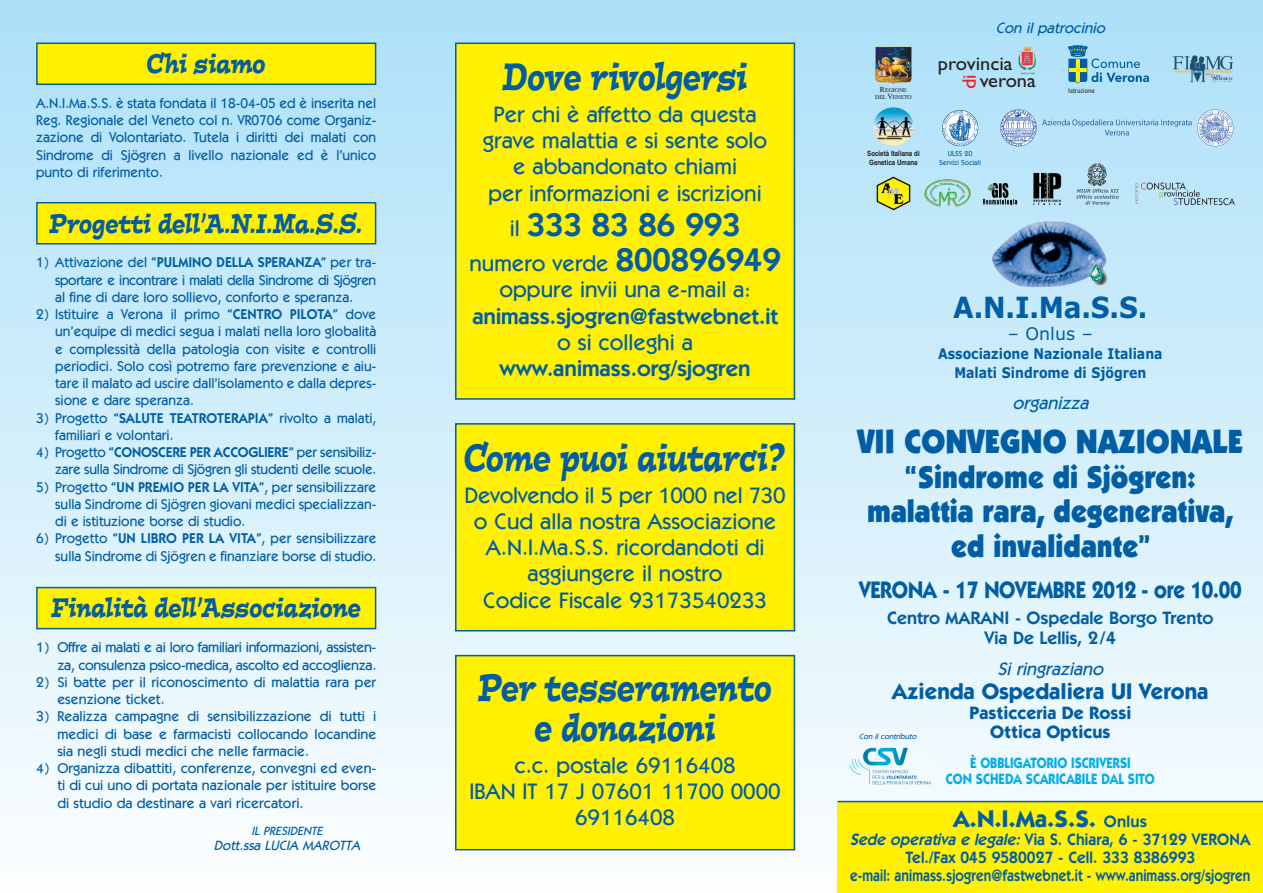
<style>
.page{position:relative;width:1263px;height:893px;background:#fff}
.page>*{position:absolute;margin:0;border:0;box-sizing:border-box;transform-origin:0 0}
.t1{font:italic 38.25px/40.5px "Postino";color:#015da4;text-align:center;scale:.67 1}
.t2{font:900 33.75px "Itc Kabel";color:#015da4;scale:.91 1}
.t3{font:600 33px "Itc Kabel";color:#015da4}
.t4{font:900 31.5px/34.5px "Itc Kabel";color:#015da4;text-align:center;scale:.91 1}
.t5{font:700 29.25px "Verdana";color:#015da4;scale:.91 1}
.t6{font:italic 27px "Postino";color:#015da4;scale:.7 1}
.t7{font:700 24px "Itc Kabel";letter-spacing:-.01em;color:#015da4;scale:.87 1}
.t8{font:700 24px "Itc Kabel";letter-spacing:-.01em;color:#015da4}
.t9{font:500 22.5px/26.2px "Itc Kabel";color:#015da4;text-align:center}
.t10{font:600 22.5px "Itc Kabel";color:#015da4}
.t11{font:700 22.5px "Itc Kabel";color:#015da4}
.t12{font:19.5px "Gill Sans";color:#231f20;scale:1.05 1}
.t13{font:19.5px "Gill Sans";color:#ee1d23;scale:1.05 1}
.t14{font:600 18px/20.2px "Itc Kabel";color:#015da4;text-align:center}
.t15{font:700 18px/19.5px "Itc Kabel";color:#015da4;text-align:center}
.t16{font:italic 500 18px "Itc Kabel";color:#015da4}
.t17{font:17.4px "Verdana";color:#015da4}
.t18{font:600 16.5px/18px "Itc Kabel";letter-spacing:.005em;color:#015da4;text-align:center;scale:.95 1}
.t19{font:700 15px/16.5px "Itc Kabel";color:#00aeef;text-align:center;scale:.85 1}
.t20{font:italic 500 15px "Itc Kabel";color:#015da4}
.t21{font:700 14.7px/19px "Verdana";color:#015da4;text-align:center;scale:.85 1}
.t22{font:500 14.25px/17.2px "Itc Kabel";color:#015da4;text-align:justify}
.t23{font:500 14.25px/17.2px "Itc Kabel";letter-spacing:-.02em;color:#015da4;text-align:right}
.t24{font:italic 500 13.5px "Itc Kabel";color:#015da4}
.t25{font:italic 500 12px "Itc Kabel";color:#015da4}
.t26{font:italic 500 7.65px "Itc Kabel";color:#015da4}
.t27{font:700 7.2px/8.6px "Helvetica";color:#231f20;scale:.85 1}
.t28{font:500 7.2px/8.6px "Itc Kabel";color:#015da4;text-align:center}
.t29{font:condensed 6.75px "Univers";color:#231f20}
.t30{font:5.85px/7.1px "Times";color:#231f20;text-align:center}
.s1{font-weight:600}
.s2{font-weight:500;font-size:22.5px}
.s3{font-weight:600;font-size:33px}
.s4{font-size:7.8px}
.s5{font-weight:600;font-size:16.5px}
.s6{font-style:italic}
</style>
<div class="page">
<div style="left:0;top:0;width:1263px;height:893px;background:linear-gradient(to bottom,#abe0f8,#fcfdfe)"></div>
<div style="left:38px;top:203px;width:337px;height:40px;background:#fff101"></div>
<div style="left:36px;top:202px;width:340px;height:42px;border:2px solid #015da4"></div>
<div style="left:38px;top:588px;width:337px;height:40px;background:#fff101"></div>
<div style="left:36px;top:587px;width:340px;height:42px;border:2px solid #015da4"></div>
<img style="left:992px;top:221px;width:116px;height:66px">
<div style="left:838px;top:801px;width:425px;height:92px;background:#fff101"></div>
<img style="left:1172px;top:55px;width:63px;height:27px">
<hr style="left:838px;top:801px;width:425px;height:1px;background:#015da4">
<div style="left:38px;top:44px;width:337px;height:40px;background:#fff101"></div>
<div style="left:36px;top:43px;width:340px;height:42px;border:2px solid #015da4"></div>
<svg style="left:1068px;top:46px;width:81px;height:38px;background:#88c0d5"></svg>
<img style="left:1018px;top:51px;width:18px;height:20px">
<svg style="left:1021px;top:73px;width:14px;height:1px"></svg>
<img style="left:875px;top:46px;width:37px;height:39px">
<img style="left:942px;top:110px;width:36px;height:36px;border-radius:50%">
<div style="left:942px;top:110px;width:36px;height:36px;border:1px solid #015da4;border-radius:50%"></div>
<img style="left:873px;top:107px;width:41px;height:38px">
<img style="left:1134px;top:182px;width:102px;height:25px">
<div style="left:456px;top:44px;width:338px;height:354px;background:#fff101"></div>
<div style="left:455px;top:43px;width:340px;height:357px;border:2px solid #015da4"></div>
<div style="left:456px;top:425px;width:338px;height:205px;background:#fff101"></div>
<div style="left:455px;top:423px;width:340px;height:208px;border:2px solid #015da4"></div>
<div style="left:456px;top:656px;width:338px;height:193px;background:#fff101"></div>
<div style="left:455px;top:655px;width:340px;height:195px;border:2px solid #015da4"></div>
<img style="left:994px;top:108px;width:246px;height:41px">
<img style="left:1077px;top:189px;width:42px;height:4px">
<img style="left:1076px;top:195px;width:35px;height:4px">
<img style="left:1085px;top:201px;width:24px;height:4px">
<img style="left:1084px;top:162px;width:25px;height:25px">
<img style="left:876px;top:176px;width:34px;height:34px">
<img style="left:980px;top:181px;width:41px;height:27px">
<img style="left:1032px;top:171px;width:30px;height:35px">
<img style="left:848px;top:747px;width:84px;height:40px">
<img style="left:924px;top:178px;width:47px;height:30px">
<h3 class="t6" style="left:147px;top:53px;width:171px">Chi siamo</h3>
<p class="t22" style="left:36px;top:96px;width:342px">A.N.I.Ma.S.S. è stata fondata il 18-04-05 ed è inserita nel Reg. Regionale del Veneto col n. VR0706 come Organiz&shy;zazione di Volontariato. Tutela i diritti dei malati con Sindrome di Sjögren a livello nazionale ed è l’unico punto di riferimento.</p>
<h3 class="t6" style="left:50px;top:213px;width:449px">Progetti dell’A.N.I.Ma.S.S.</h3>
<p class="t22" style="left:55px;top:255px;width:323px;text-indent:-19px">1) Attivazione del <span class="s1">“PULMINO DELLA SPERANZA”</span> per tra&shy;sportare e incontrare i malati della Sindrome di Sjögren al fine di dare loro sollievo, conforto e speranza.</p>
<p class="t22" style="left:55px;top:307px;width:323px;text-indent:-19px">2) Istituire a Verona il primo <span class="s1">“CENTRO PILOTA”</span> dove un’equipe di medici segua i malati nella loro globalità e complessità della patologia con visite e controlli periodici. Solo così potremo fare prevenzione e aiu&shy;tare il malato ad uscire dall’isolamento e dalla depres&shy;sione e dare speranza.</p>
<p class="t22" style="left:55px;top:410px;width:323px;text-indent:-19px">3) Progetto <span class="s1">“SALUTE TEATROTERAPIA”</span> rivolto a malati, familiari e volontari.</p>
<p class="t22" style="left:36px;top:445px;width:342px;text-align:right">4) Progetto <span class="s1">“CONOSCERE PER ACCOGLIERE”</span> per sensibiliz&shy;zare sulla Sindrome di Sjögren gli studenti delle scuole.</p>
<p class="t22" style="left:55px;top:479px;width:323px;text-indent:-19px">5) Progetto <span class="s1">“UN PREMIO PER LA VITA”</span>, per sensibilizzare sulla Sindrome di Sjögren giovani medici specializzan&shy;di e istituzione borse di studio.</p>
<p class="t22" style="left:36px;top:531px;width:342px;text-align:right">6) Progetto <span class="s1">“UN LIBRO PER LA VITA”</span>, per sensibilizzare sulla Sindrome di Sjögren e finanziare borse di studio.</p>
<h3 class="t6" style="left:51px;top:598px;width:444px">Finalità dell’Associazione</h3>
<p class="t23" style="left:36px;top:640px;width:342px">1) Offre ai malati e ai loro familiari informazioni, assisten&shy;za, consulenza psico-medica, ascolto ed accoglienza.</p>
<p class="t22" style="left:57px;top:674px;width:320px;text-indent:-21px">2) Si batte per il riconoscimento di malattia rara per esenzione ticket.</p>
<p class="t22" style="left:57px;top:709px;width:320px;text-indent:-21px">3) Realizza campagne di sensibilizzazione di tutti i medici di base e farmacisti collocando locandine sia negli studi medici che nelle farmacie.</p>
<p class="t22" style="left:57px;top:761px;width:320px;text-indent:-21px">4) Organizza dibattiti, conferenze, convegni ed even&shy;ti di cui uno di portata nazionale per istituire borse di studio da destinare a vari ricercatori.</p>
<p class="t25" style="left:252px;top:827px;width:75px">IL PRESIDENTE</p>
<p class="t24" style="left:214px;top:841px;width:148px">Dott.ssa LUCIA MAROTTA</p>
<h1 class="t1" style="left:503px;top:61px;width:366px">Dove rivolgersi</h1>
<h3 class="t9" style="left:483px;top:103px;width:286px">Per chi è affetto da questa grave malattia e si sente solo e abbandonato chiami<br>per informazioni e iscrizioni</h3>
<h3 class="t3" style="left:510px;top:213px;width:232px"><span class="s2">il</span> 333 83 86 993</h3>
<h3 class="t9" style="left:469px;top:252px;width:313px">numero verde <span class="s3">800896949 </span>oppure invii una e-mail a:</h3>
<h3 class="t10" style="left:472px;top:308px;width:307px">animass.sjogren@fastwebnet.it</h3>
<h3 class="t9" style="left:557px;top:331px;width:137px">o si colleghi a</h3>
<h3 class="t10" style="left:499px;top:361px;width:253px">www.animass.org/sjogren</h3>
<h1 class="t1" style="left:464px;top:441px;width:482px">Come puoi aiutarci?</h1>
<h3 class="t9" style="left:465px;top:484px;width:322px">Devolvendo il 5 per 1000 nel 730 o Cud alla nostra Associazione<br>A.N.I.Ma.S.S. ricordandoti di aggiungere il nostro<br>Codice Fiscale 93173540233</h3>
<h1 class="t1" style="left:479px;top:671px;width:439px">Per tesseramento e donazioni</h1>
<h3 class="t9" style="left:469px;top:754px;width:313px">c.c. postale 69116408<br>IBAN IT 17 J 07601 11700 0000<br>69116408</h3>
<p class="t30" style="left:875px;top:86px;width:38px"><span class="s4">R</span>EGIONE<br>DEL <span class="s4">V</span>ENETO</p>
<p class="t20" style="left:996px;top:23px;width:113px">Con il patrocinio</p>
<h3 class="t12" style="left:938px;top:56px;width:73px">provincia</h3>
<h3 class="t13" style="left:962px;top:89px;width:16px;rotate:-90deg">di</h3>
<h3 class="t12" style="left:980px;top:73px;width:55px">verona</h3>
<p class="t29" style="left:1068px;top:88px;width:28px">Istruzione</p>
<p class="t27" style="left:867px;top:150px;width:63px">Società Italiana di<br>Genetica Umana</p>
<p class="t28" style="left:939px;top:150px;width:43px">ULSS 20<br>Servizi Sociali</p>
<h3 class="t5" style="left:953px;top:291px;width:215px">A.N.I.Ma.S.S.</h3>
<p class="t17" style="left:1008px;top:324px;width:87px">– Onlus –</p>
<p class="t21" style="left:938px;top:345px;width:266px">Associazione Nazionale Italiana<br>Malati Sindrome di Sjögren</p>
<p class="t16" style="left:1012px;top:396px;width:81px">organizza</p>
<h2 class="t2" style="left:857px;top:429px;width:425px">VII CONVEGNO NAZIONALE</h2>
<h3 class="t4" style="left:867px;top:463px;width:404px">“Sindrome di Sjögren: malattia rara, degenerativa, ed invalidante”</h3>
<h3 class="t7" style="left:859px;top:581px;width:441px">VERONA - 17 NOVEMBRE 2012 - ore 10.00</h3>
<p class="t14" style="left:887px;top:609px;width:328px">Centro MARANI - Ospedale Borgo Trento<br>Via De Lellis, 2/4</p>
<p class="t16" style="left:998px;top:663px;width:110px">Si ringraziano</p>
<h3 class="t11" style="left:892px;top:683px;width:318px">Azienda Ospedaliera UI Verona</h3>
<p class="t15" style="left:969px;top:704px;width:164px">Pasticceria De Rossi<br>Ottica Opticus</p>
<p class="t19" style="left:946px;top:755px;width:247px">È OBBLIGATORIO ISCRIVERSI<br>CON SCHEDA SCARICABILE DAL SITO</p>
<p class="t26" style="left:859px;top:734px;width:60px">Con il contributo</p>
<h3 class="t8" style="left:953px;top:810px;width:195px">A.N.I.Ma.S.S. <span class="s5">Onlus</span></h3>
<p class="t18" style="left:850px;top:832px;width:423px"><span class="s6">Sede operativa e legale:</span> Via S. Chiara, 6 - 37129 VERONA<br>Tel./Fax 045 9580027 - Cell. 333 8386993<br>e-mail: animass.sjogren@fastwebnet.it - www.animass.org/sjogren</p>
</div>
